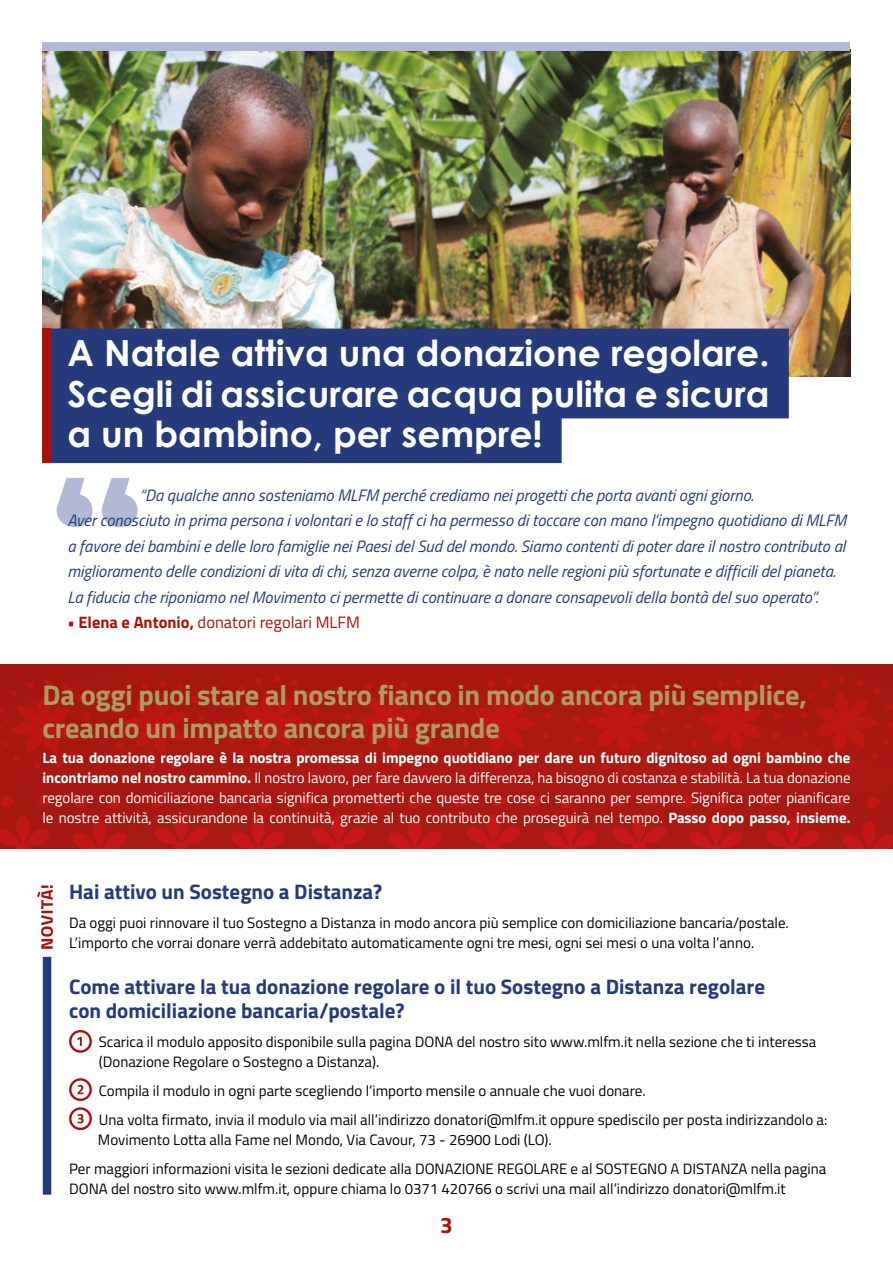
<style>
.page{position:relative;width:893px;height:1263px;background:#fff}
.page>*{position:absolute;margin:0;border:0;box-sizing:border-box;transform-origin:0 0}
.t1{font:700 36px/40.5px "Century Gothic";color:#fff;text-align:justify}
.t2{font:700 28.5px/33px "Titillium";letter-spacing:-.01em;color:#ae9a64}
.t3{font:700 22.5px "Titillium";color:#ae0f0a}
.t4{font:700 21px/24px "Titillium";color:#253a7a}
.t5{font:italic 16.5px/25.5px "Titillium";color:#253a7a}
.t6{font:16.5px "Titillium";color:#ae0f0a}
.t7{font:15px/20.2px "Titillium";color:#000}
.t8{font:15px/20.2px "Titillium";letter-spacing:-.005em;color:#fff;text-align:justify}
.s1{font-weight:700}
</style>
<div class="page">
<div style="left:0;top:796px;width:893px;height:52px;background:#a81911"></div>
<svg style="left:0;top:815px;width:50px;height:33px"></svg>
<svg style="left:154px;top:814px;width:55px;height:34px"></svg>
<svg style="left:311px;top:814px;width:54px;height:34px"></svg>
<svg style="left:466px;top:813px;width:55px;height:35px"></svg>
<svg style="left:612px;top:813px;width:54px;height:35px"></svg>
<svg style="left:765px;top:816px;width:55px;height:32px"></svg>
<svg style="left:72px;top:819px;width:55px;height:29px"></svg>
<svg style="left:231px;top:818px;width:54px;height:30px"></svg>
<svg style="left:387px;top:818px;width:55px;height:30px"></svg>
<svg style="left:543px;top:817px;width:54px;height:31px"></svg>
<svg style="left:689px;top:817px;width:54px;height:31px"></svg>
<svg style="left:842px;top:820px;width:51px;height:28px"></svg>
<svg style="left:798px;top:796px;width:14px;height:10px"></svg>
<svg style="left:833px;top:796px;width:14px;height:11px"></svg>
<svg style="left:867px;top:796px;width:13px;height:12px"></svg>
<svg style="left:760px;top:796px;width:14px;height:11px"></svg>
<svg style="left:647px;top:796px;width:13px;height:10px"></svg>
<svg style="left:681px;top:796px;width:14px;height:11px"></svg>
<svg style="left:715px;top:796px;width:14px;height:12px"></svg>
<svg style="left:609px;top:796px;width:13px;height:11px"></svg>
<svg style="left:492px;top:796px;width:14px;height:10px"></svg>
<svg style="left:527px;top:796px;width:14px;height:11px"></svg>
<svg style="left:561px;top:797px;width:13px;height:11px"></svg>
<svg style="left:454px;top:796px;width:14px;height:11px"></svg>
<svg style="left:339px;top:796px;width:14px;height:10px"></svg>
<svg style="left:374px;top:796px;width:14px;height:11px"></svg>
<svg style="left:408px;top:797px;width:13px;height:11px"></svg>
<svg style="left:301px;top:796px;width:14px;height:11px"></svg>
<svg style="left:189px;top:796px;width:14px;height:10px"></svg>
<svg style="left:224px;top:796px;width:14px;height:11px"></svg>
<svg style="left:258px;top:797px;width:13px;height:11px"></svg>
<svg style="left:151px;top:796px;width:14px;height:11px"></svg>
<svg style="left:38px;top:796px;width:14px;height:10px"></svg>
<svg style="left:73px;top:796px;width:14px;height:11px"></svg>
<svg style="left:107px;top:797px;width:13px;height:11px"></svg>
<svg style="left:0;top:796px;width:14px;height:11px"></svg>
<div style="left:0;top:664px;width:893px;height:132px;background:#a91811"></div>
<svg style="left:0;top:675px;width:92px;height:94px"></svg>
<svg style="left:107px;top:676px;width:99px;height:94px"></svg>
<svg style="left:221px;top:671px;width:99px;height:95px"></svg>
<svg style="left:343px;top:675px;width:99px;height:95px"></svg>
<svg style="left:682px;top:675px;width:99px;height:94px"></svg>
<svg style="left:453px;top:675px;width:99px;height:94px"></svg>
<svg style="left:799px;top:673px;width:94px;height:94px"></svg>
<svg style="left:572px;top:678px;width:99px;height:94px"></svg>
<svg style="left:57px;top:478px;width:81px;height:49px"></svg>
<img style="left:43px;top:51px;width:807px;height:325px">
<div style="left:43px;top:43px;width:807px;height:8px;background:#b2b8d5"></div>
<svg style="left:51px;top:329px;width:738px;height:134px;fill:#253a7a"></svg>
<div style="left:43px;top:329px;width:8px;height:134px;background:#ae0f0a"></div>
<svg style="left:77px;top:1114px;width:7px;height:9px"></svg>
<div style="left:69px;top:1107px;width:23px;height:23px;border:2px solid #ae0f0a;border-radius:50%"></div>
<svg style="left:77px;top:1037px;width:5px;height:9px"></svg>
<div style="left:69px;top:1030px;width:23px;height:23px;border:2px solid #ae0f0a;border-radius:50%"></div>
<svg style="left:78px;top:1085px;width:5px;height:9px"></svg>
<div style="left:69px;top:1078px;width:23px;height:23px;border:2px solid #ae0f0a;border-radius:50%"></div>
<div style="left:43px;top:957px;width:8px;height:237px;background:#253a7a"></div>
<svg style="left:37px;top:885px;width:16px;height:64px"></svg>
<h1 class="t1" style="left:67px;top:331px;width:704px">A Natale attiva una donazione regolare.<br>Scegli di assicurare acqua pulita e sicura a un bambino, per sempre!</h1>
<p class="t5" style="left:67px;top:481px;width:780px;text-indent:72px">“Da qualche anno sosteniamo MLFM perché crediamo nei progetti che porta avanti ogni giorno.<br>Aver conosciuto in prima persona i volontari e lo staff ci ha permesso di toccare con mano l’impegno quotidiano di MLFM a favore dei bambini e delle loro famiglie nei Paesi del Sud del mondo. Siamo contenti di poter dare il nostro contributo al miglioramento delle condizioni di vita di chi, senza averne colpa, è nato nelle regioni più sfortunate e difficili del pianeta.<br>La fiducia che riponiamo nel Movimento ci permette di continuare a donare consapevoli della bontà del suo operato”.</p>
<p class="t6" style="left:67px;top:610px;width:294px"><span class="s1">• Elena e Antonio,</span> donatori regolari MLFM</p>
<h2 class="t2" style="left:43px;top:677px;width:766px">Da oggi puoi stare al nostro fianco in modo ancora più semplice, creando un impatto ancora più grande</h2>
<p class="t8" style="left:43px;top:746px;width:809px"><span class="s1">La tua donazione regolare è la nostra promessa di impegno quotidiano per dare un futuro dignitoso ad ogni bambino che incontriamo nel nostro cammino.</span> Il nostro lavoro, per fare davvero la differenza, ha bisogno di costanza e stabilità. La tua donazione regolare con domiciliazione bancaria significa prometterti che queste tre cose ci saranno per sempre. Significa poter pianificare le nostre attività, assicurandone la continuità, grazie al tuo contributo che proseguirà nel tempo. <span class="s1">Passo dopo passo, insieme.</span></p>
<h3 class="t4" style="left:69px;top:879px;width:315px">Hai attivo un Sostegno a Distanza?</h3>
<p class="t7" style="left:69px;top:912px;width:721px">Da oggi puoi rinnovare il tuo Sostegno a Distanza in modo ancora più semplice con domiciliazione bancaria/postale.<br>L’importo che vorrai donare verrà addebitato automaticamente ogni tre mesi, ogni sei mesi o una volta l’anno.</p>
<h3 class="t4" style="left:69px;top:974px;width:698px">Come attivare la tua donazione regolare o il tuo Sostegno a Distanza regolare con domiciliazione bancaria/postale?</h3>
<p class="t7" style="left:99px;top:1031px;width:719px">Scarica il modulo apposito disponibile sulla pagina DONA del nostro sito www.mlfm.it nella sezione che ti interessa (Donazione Regolare o Sostegno a Distanza).</p>
<p class="t7" style="left:99px;top:1075px;width:730px;line-height:28.8px">Compila il modulo in ogni parte scegliendo l’importo mensile o annuale che vuoi donare.<br>Una volta firmato, invia il modulo via mail all’indirizzo donatori@mlfm.it oppure spediscilo per posta indirizzandolo a:</p>
<p class="t7" style="left:69px;top:1124px;width:759px;line-height:28.8px;text-indent:29px">Movimento Lotta alla Fame nel Mondo, Via Cavour, 73 - 26900 Lodi (LO).<br>Per maggiori informazioni visita le sezioni dedicate alla DONAZIONE REGOLARE e al SOSTEGNO A DISTANZA nella pagina</p>
<p class="t7" style="left:69px;top:1178px;width:718px">DONA del nostro sito www.mlfm.it, oppure chiama lo 0371 420766 o scrivi una mail all’indirizzo donatori@mlfm.it</p>
<h3 class="t3" style="left:440px;top:1208px;width:14px">3</h3>
</div>
